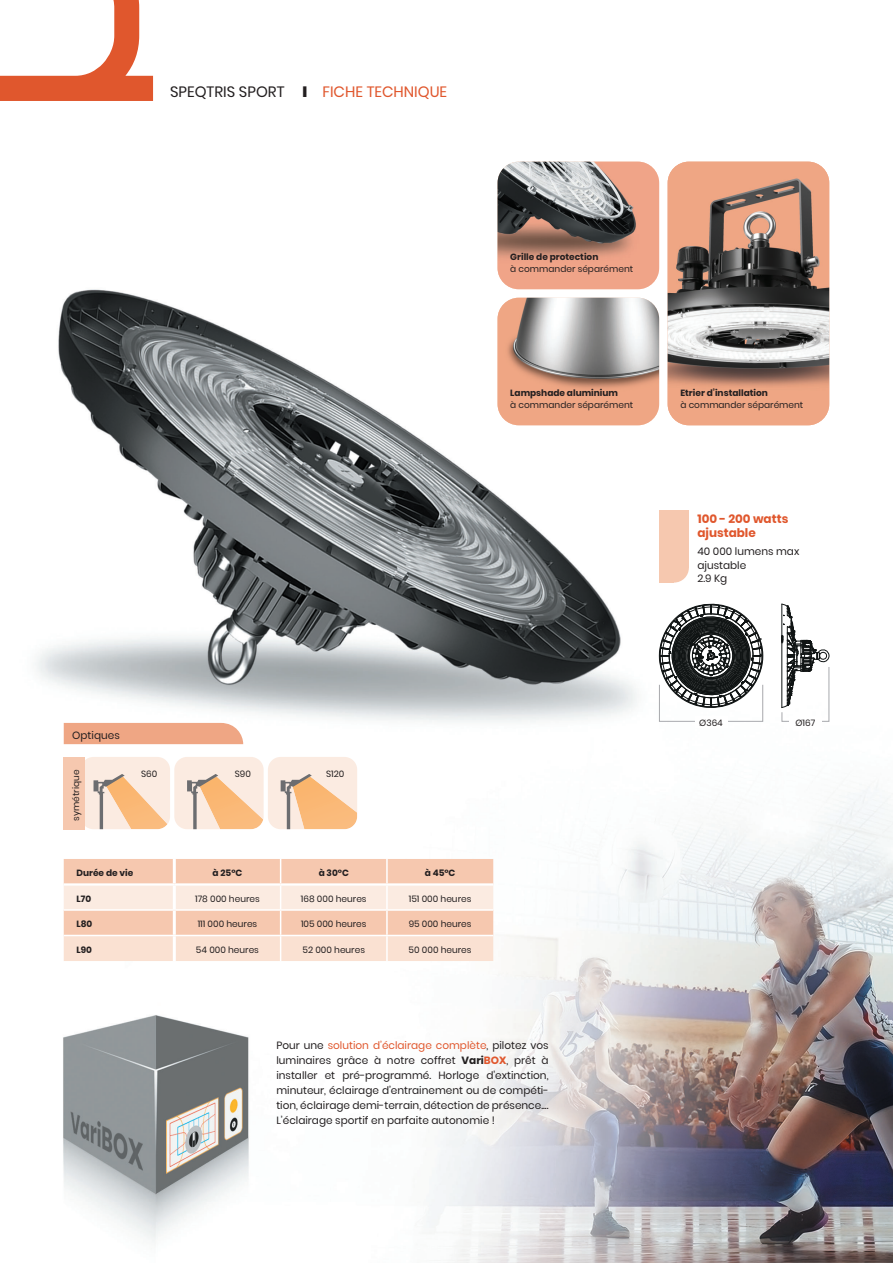
<style>
.page{position:relative;width:893px;height:1263px;background:#fff}
.page>*{position:absolute;margin:0;border:0;box-sizing:border-box;transform-origin:0 0}
.t1{font:15px "Poppins";color:#e0572d}
.t2{font:700 12px/14.4px "Poppins";color:#e0572d}
.t3{font:10.5px/15px "Poppins";color:#231f20;text-align:justify}
.t4{font:9px "Poppins";color:#231f20}
.t5{font:700 9px "Poppins";color:#231f20}
.s1{color:#231f20}
.s2{font-weight:900;color:#231f20}
.s3{color:#e0572d}
.s4{font-weight:700}
.s5{font-weight:700;color:#e0572d}
</style>
<div class="page">
<img style="left:35px;top:76px;width:858px;height:1187px">
<svg style="left:64px;top:859px;width:429px;height:102px;background:#f8d8c7"></svg>
<hr style="left:387px;top:909px;width:106px;height:2px;background:#fff">
<hr style="left:386px;top:911px;width:2px;height:24px;background:#fff">
<hr style="left:64px;top:935px;width:429px;height:1px;background:#fff">
<hr style="left:173px;top:911px;width:3px;height:24px;background:#fff">
<div style="left:659px;top:523px;width:15px;height:60px;background:#f6c8af"></div>
<div style="left:659px;top:553px;width:30px;height:30px;background:#f6c8af;border-radius:50%"></div>
<div style="left:659px;top:510px;width:30px;height:58px;background:#f6c8af"></div>
<svg style="left:656px;top:587px;width:187px;height:265px"></svg>
<div style="left:789px;top:716px;width:33px;height:11px;background:#fff"></div>
<div style="left:64px;top:723px;width:179px;height:21px;background:#efa684"></div>
<div style="left:81px;top:757px;width:89px;height:72px;background:#fbebe1;border-radius:13px"></div>
<svg style="left:94px;top:774px;width:73px;height:55px"></svg>
<div style="left:64px;top:757px;width:21px;height:72px;background:#f6c8af"></div>
<div style="left:174px;top:757px;width:90px;height:72px;background:#fbebe1;border-radius:13px"></div>
<svg style="left:187px;top:774px;width:76px;height:55px"></svg>
<div style="left:268px;top:757px;width:89px;height:72px;background:#fbebe1;border-radius:13px"></div>
<svg style="left:281px;top:774px;width:76px;height:55px"></svg>
<img style="left:497px;top:162px;width:162px;height:127px;border-radius:21px">
<img style="left:668px;top:162px;width:161px;height:263px;border-radius:21px">
<img style="left:497px;top:298px;width:162px;height:127px;border-radius:21px">
<svg style="left:0;top:0;width:153px;height:101px"></svg>
<h1 class="t1" style="left:170px;top:81px;width:279px"><span class="s1">SPEQTRIS SPORT</span> <span class="s2">I</span> FICHE TECHNIQUE</h1>
<p class="t5" style="left:510px;top:251px;width:90px">Grille de protection</p>
<p class="t4" style="left:510px;top:263px;width:124px">à commander séparément</p>
<p class="t5" style="left:510px;top:387px;width:109px">Lampshade aluminium</p>
<p class="t4" style="left:510px;top:399px;width:124px">à commander séparément</p>
<p class="t5" style="left:680px;top:387px;width:89px">Etrier d’installation</p>
<p class="t4" style="left:680px;top:399px;width:124px">à commander séparément</p>
<p class="t2" style="left:697px;top:512px;width:92px">100 - 200 watts ajustable</p>
<p class="t3" style="left:697px;top:545px;width:103px;line-height:13.5px;text-align:left">40 000 lumens max ajustable<br>2.9 Kg</p>
<p class="t3" style="left:72px;top:728px;width:49px">Optiques</p>
<p class="t4" style="left:70px;top:821px;width:52px;rotate:-90deg">symétrique</p>
<p class="t4" style="left:235px;top:768px;width:18px">S90</p>
<p class="t4" style="left:326px;top:768px;width:20px">S120</p>
<p class="t4" style="left:141px;top:768px;width:18px">S60</p>
<p class="t5" style="left:76px;top:867px;width:58px">Durée de vie</p>
<p class="t5" style="left:213px;top:867px;width:31px">à 25°C</p>
<p class="t5" style="left:319px;top:867px;width:32px">à 30°C</p>
<p class="t5" style="left:425px;top:867px;width:32px">à 45°C</p>
<p class="t5" style="left:76px;top:893px;width:16px">L70</p>
<p class="t4" style="left:195px;top:893px;width:66px">178 000 heures</p>
<p class="t4" style="left:301px;top:893px;width:67px">168 000 heures</p>
<p class="t4" style="left:409px;top:893px;width:64px">151 000 heures</p>
<p class="t5" style="left:76px;top:918px;width:17px">L80</p>
<p class="t4" style="left:198px;top:918px;width:61px">111 000 heures</p>
<p class="t4" style="left:301px;top:918px;width:67px">105 000 heures</p>
<p class="t4" style="left:409px;top:918px;width:64px">95 000 heures</p>
<p class="t5" style="left:76px;top:944px;width:17px">L90</p>
<p class="t4" style="left:196px;top:944px;width:64px">54 000 heures</p>
<p class="t4" style="left:302px;top:944px;width:64px">52 000 heures</p>
<p class="t4" style="left:409px;top:944px;width:64px">50 000 heures</p>
<p class="t3" style="left:276px;top:1037px;width:274px">Pour une <span class="s3">solution d’éclairage complète</span>, pilotez vos luminaires grâce à notre coffret <span class="s4">Vari</span><span class="s5">BOX</span>, prêt à installer et pré-programmé. Horloge d'extinction, minuteur, éclairage d’entrainement ou de compéti&shy;tion, éclairage demi-terrain, détection de présence....<br>L’éclairage sportif en parfaite autonomie !</p>
<p class="t4" style="left:699px;top:717px;width:25px">Ø364</p>
<p class="t4" style="left:795px;top:717px;width:21px">Ø167</p>
</div>
